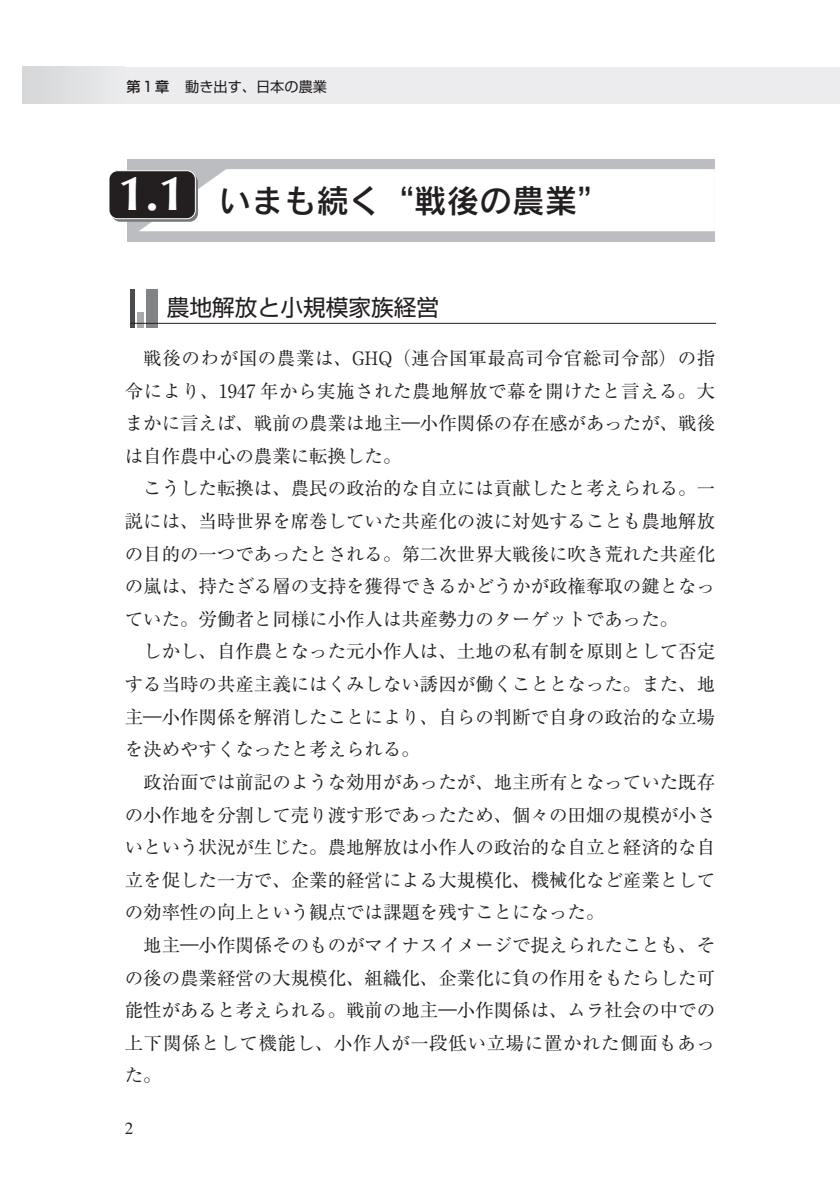
<style>
.page{position:relative;width:840px;height:1191px;background:#fff}
.page>*{position:absolute;margin:0;border:0;box-sizing:border-box;transform-origin:0 0}
.t1{font:32.6px "Rodin Pro DB";color:#231f20}
.t2{font:22.6px "Shin Go Pr 5";color:#231f20}
.t3{font:18.4px/32.6px "Ryumin Pr 6";color:#231f20;text-align:justify}
.t4{font:17px "Times";color:#231f20}
.t5{font:14.2px "Shin Go Pr 6";color:#231f20}
.s1{font-weight:500}
.s2{font-family:"Optima";font-weight:700;font-size:48.2px;color:#fff}
</style>
<div class="page">
<div style="left:23px;top:67px;width:816px;height:37px;background:#ececee"></div>
<div style="left:23px;top:67px;width:102px;height:37px;background:#e0e1e3"></div>
<div style="left:127px;top:159px;width:587px;height:82px;background:#bcbdc0"></div>
<div style="left:139px;top:169px;width:575px;height:62px;background:#fff"></div>
<svg style="left:112px;top:174px;width:86px;height:48px"></svg>
<div style="left:109px;top:171px;width:86px;height:48px;background:#231f20;border-radius:9px"></div>
<div style="left:108px;top:170px;width:88px;height:49px;border:1px solid #fff;border-radius:9px"></div>
<div style="left:146px;top:290px;width:11px;height:38px;background:#808285"></div>
<div style="left:137px;top:312px;width:7px;height:16px;background:#a8a9ad"></div>
<div style="left:130px;top:290px;width:5px;height:38px;background:#4b4c4d"></div>
<hr style="left:130px;top:323px;width:584px;height:1px;background:#231f20">
<p class="t5" style="left:126px;top:75px;width:202px"><span class="s1">第１章</span>　動き出す、日本の農業</p>
<h1 class="t1" style="left:118px;top:179px;width:492px"><span class="s2">1.1</span> いまも続く“戦後の農業”</h1>
<p class="t2" style="left:167px;top:288px;width:274px">農地解放と小規模家族経営</p>
<p class="t3" style="left:125px;top:341px;width:591px;text-indent:18px">戦後のわが国の農業は、GHQ（連合国軍最高司令官総司令部）の指令により、1947 年から実施された農地解放で幕を開けたと言える。大まかに言えば、戦前の農業は地主―小作関係の存在感があったが、戦後は自作農中心の農業に転換した。</p>
<p class="t3" style="left:125px;top:471px;width:591px;text-indent:18px">こうした転換は、農民の政治的な自立には貢献したと考えられる。一説には、当時世界を席巻していた共産化の波に対処することも農地解放の目的の一つであったとされる。第二次世界大戦後に吹き荒れた共産化の嵐は、持たざる層の支持を獲得できるかどうかが政権奪取の鍵となっていた。労働者と同様に小作人は共産勢力のターゲットであった。</p>
<p class="t3" style="left:125px;top:634px;width:591px;text-indent:18px">しかし、自作農となった元小作人は、土地の私有制を原則として否定する当時の共産主義にはくみしない誘因が働くこととなった。また、地主―小作関係を解消したことにより、自らの判断で自身の政治的な立場を決めやすくなったと考えられる。</p>
<p class="t3" style="left:125px;top:764px;width:591px;text-indent:18px">政治面では前記のような効用があったが、地主所有となっていた既存の小作地を分割して売り渡す形であったため、個々の田畑の規模が小さいという状況が生じた。農地解放は小作人の政治的な自立と経済的な自立を促した一方で、企業的経営による大規模化、機械化など産業としての効率性の向上という観点では課題を残すことになった。</p>
<p class="t3" style="left:125px;top:927px;width:591px;text-indent:18px">地主―小作関係そのものがマイナスイメージで捉えられたことも、その後の農業経営の大規模化、組織化、企業化に負の作用をもたらした可能性があると考えられる。戦前の地主―小作関係は、ムラ社会の中での上下関係として機能し、小作人が一段低い立場に置かれた側面もあった。</p>
<p class="t4" style="left:125px;top:1119px;width:10px">2</p>
</div>
